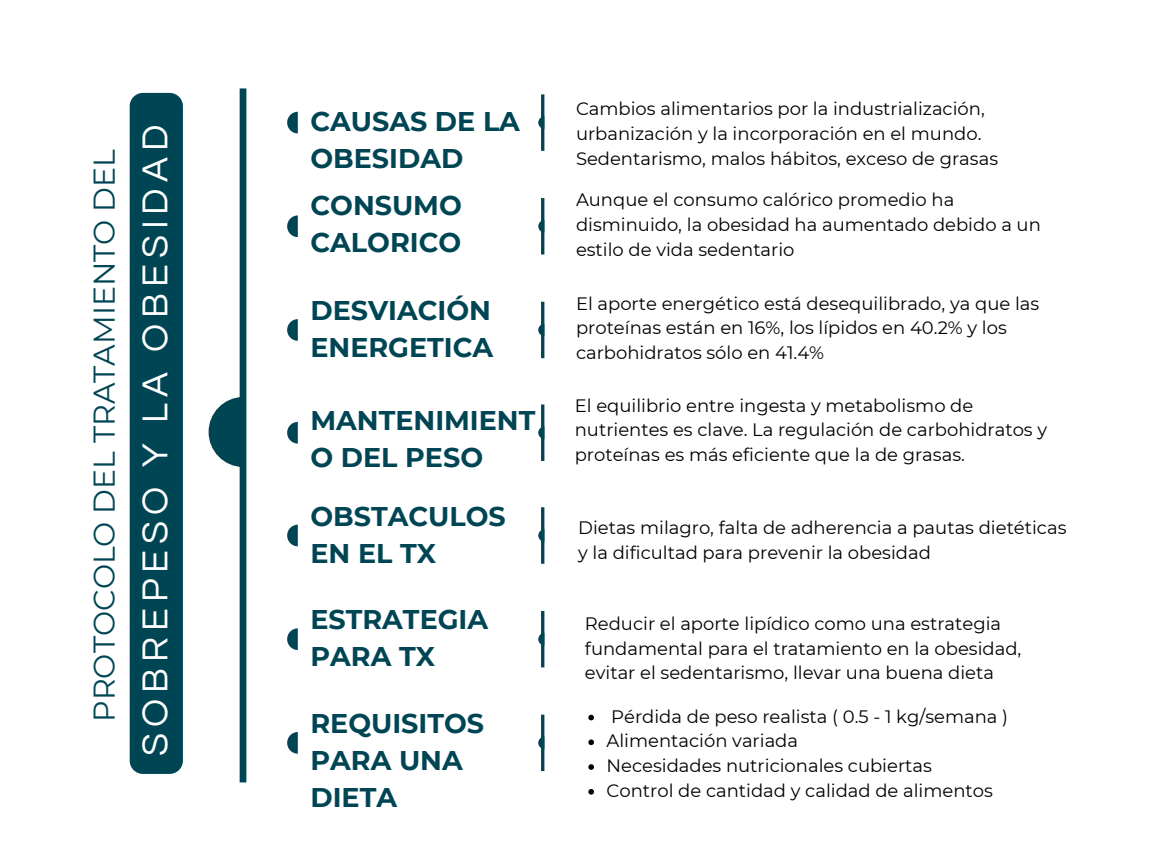
<style>
.page{position:relative;width:1152px;height:864px;background:#fff}
.page>*{position:absolute;margin:0;border:0;box-sizing:border-box;transform-origin:0 0}
.t1{font:37.5px "Questrial";letter-spacing:.16em;color:#fff}
.t2{font:30px "Montserrat";color:#004554}
.t3{font:700 27px/37.2px "Montserrat";color:#004554}
.t4{font:18px/24.8px "Montserrat";color:#000}
</style>
<div class="page">
<div style="left:240px;top:88px;width:6px;height:694px;background:#004554"></div>
<svg style="left:209px;top:397px;width:31px;height:70px"></svg>
<div style="left:130px;top:93px;width:53px;height:681px;background:#004554"></div>
<svg style="left:288px;top:112px;width:10px;height:21px"></svg>
<hr style="left:541px;top:94px;width:3px;height:57px;background:#004554">
<svg style="left:539px;top:117px;width:2px;height:11px"></svg>
<svg style="left:288px;top:215px;width:10px;height:22px"></svg>
<hr style="left:541px;top:198px;width:3px;height:57px;background:#004554">
<svg style="left:539px;top:221px;width:2px;height:11px"></svg>
<svg style="left:288px;top:319px;width:10px;height:21px"></svg>
<hr style="left:541px;top:302px;width:3px;height:56px;background:#004554">
<svg style="left:539px;top:325px;width:2px;height:10px"></svg>
<svg style="left:288px;top:422px;width:10px;height:21px"></svg>
<hr style="left:541px;top:405px;width:3px;height:56px;background:#004554">
<svg style="left:539px;top:426px;width:3px;height:12px"></svg>
<svg style="left:288px;top:525px;width:10px;height:21px"></svg>
<hr style="left:541px;top:507px;width:3px;height:57px;background:#004554">
<svg style="left:539px;top:530px;width:2px;height:11px"></svg>
<svg style="left:288px;top:628px;width:10px;height:22px"></svg>
<hr style="left:541px;top:611px;width:3px;height:56px;background:#004554">
<svg style="left:539px;top:634px;width:2px;height:11px"></svg>
<svg style="left:588px;top:715px;width:6px;height:5px"></svg>
<svg style="left:588px;top:739px;width:6px;height:6px"></svg>
<svg style="left:588px;top:764px;width:6px;height:6px"></svg>
<svg style="left:588px;top:789px;width:6px;height:6px"></svg>
<svg style="left:288px;top:732px;width:10px;height:21px"></svg>
<hr style="left:541px;top:715px;width:3px;height:56px;background:#004554">
<svg style="left:539px;top:737px;width:2px;height:11px"></svg>
<h1 class="t2" style="left:86px;top:722px;width:574px;rotate:-90deg">PROTOCOLO DEL TRATAMIENTO DEL</h1>
<h3 class="t1" style="left:137px;top:756px;width:633px;rotate:-90deg">SOBREPESO Y LA OBESIDAD</h3>
<p class="t3" style="left:310px;top:103px;width:211px">CAUSAS DE LA<br>OBESIDAD</p>
<p class="t4" style="left:576px;top:96px;width:424px">Cambios alimentarios por la industrialización, urbanización y la incorporación en el mundo.<br>Sedentarismo, malos hábitos, exceso de grasas</p>
<p class="t3" style="left:310px;top:187px;width:153px">CONSUMO<br>CALORICO</p>
<h2 class="t4" style="left:576px;top:187px;width:466px">Aunque el consumo calórico promedio ha disminuido, la obesidad ha aumentado debido a un estilo de vida sedentario</h2>
<p class="t3" style="left:310px;top:292px;width:184px">DESVIACIÓN<br>ENERGETICA</p>
<p class="t4" style="left:576px;top:291px;width:465px">El aporte energético está desequilibrado, ya que las proteínas están en 16%, los lípidos en 40.2% y los carbohidratos sólo en 41.4%</p>
<p class="t3" style="left:310px;top:402px;width:227px">MANTENIMIENT<br>O DEL PESO</p>
<h2 class="t3" style="left:310px;top:498px;width:197px">OBSTACULOS<br>EN EL TX</h2>
<p class="t4" style="left:575px;top:393px;width:474px">El equilibrio entre ingesta y metabolismo de nutrientes es clave. La regulación de carbohidratos y proteínas es más eficiente que la de grasas.</p>
<p class="t4" style="left:578px;top:515px;width:490px">Dietas milagro, falta de adherencia a pautas dietéticas y la dificultad para prevenir la obesidad</p>
<p class="t3" style="left:310px;top:601px;width:179px">ESTRATEGIA<br>PARA TX</p>
<p class="t4" style="left:585px;top:611px;width:438px">Reducir el aporte lipídico como una estrategia fundamental para el tratamiento en la obesidad, evitar el sedentarismo, llevar una buena dieta</p>
<p class="t3" style="left:310px;top:704px;width:175px">REQUISITOS<br>PARA UNA<br>DIETA</p>
<h2 class="t4" style="left:611px;top:704px;width:398px">Pérdida de peso realista ( 0.5 - 1 kg/semana )</h2>
<p class="t4" style="left:607px;top:729px;width:193px">Alimentación variada</p>
<p class="t4" style="left:607px;top:753px;width:327px">Necesidades nutricionales cubiertas</p>
<p class="t4" style="left:607px;top:778px;width:388px">Control de cantidad y calidad de alimentos</p>
</div>
